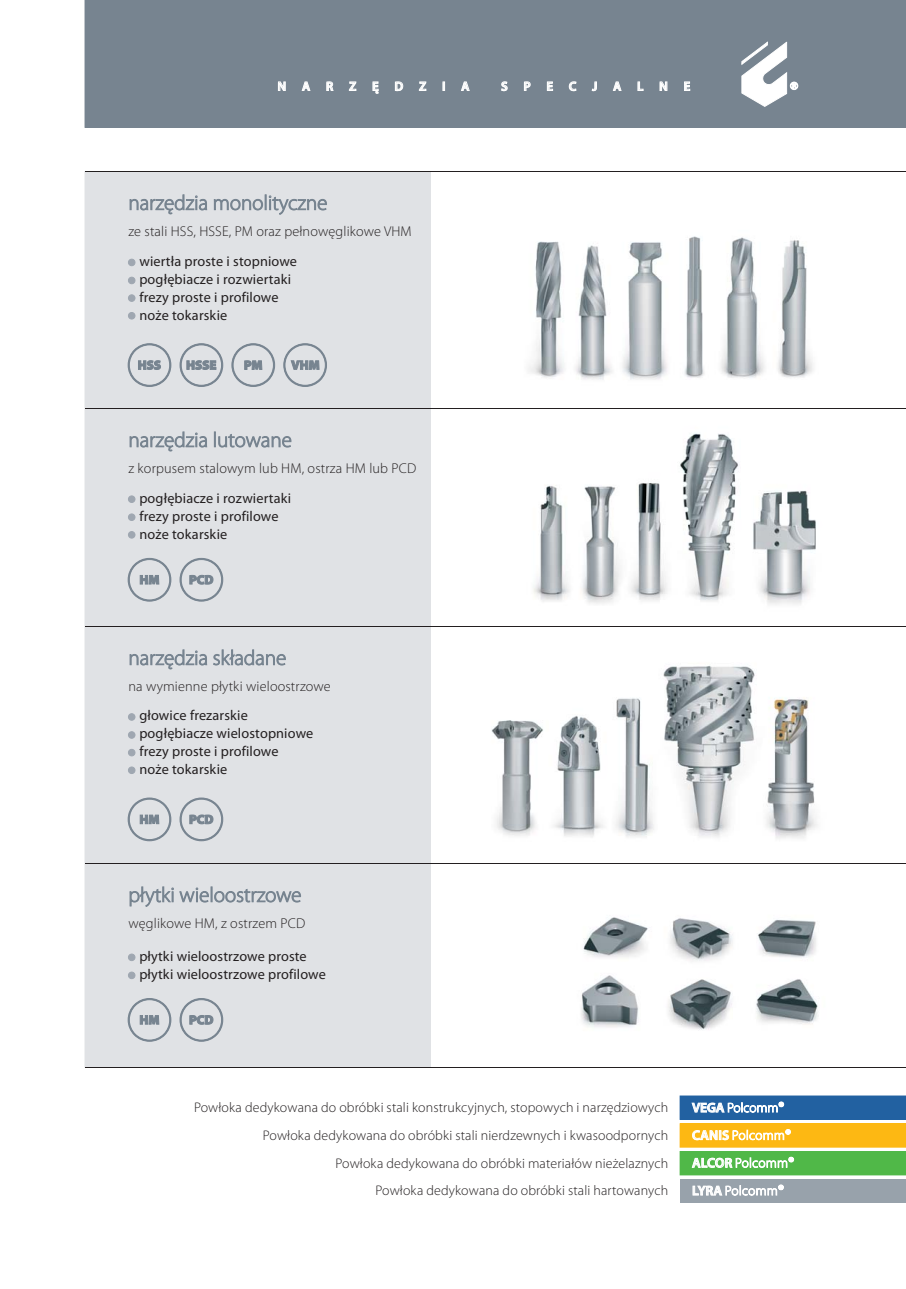
<style>
.page{position:relative;width:906px;height:1289px;background:#fff}
.page>*{position:absolute;margin:0;border:0;box-sizing:border-box;transform-origin:0 0}
.t1{font:300 21px "Myriad Pro";color:#778490}
.t2{font:300 14.25px/18px "Myriad Pro";letter-spacing:.01em;color:#231f20}
.t3{font:300 14.25px/29.7px "Myriad Pro";letter-spacing:.01em;color:#231f20}
.t4{font:300 13.95px "Myriad Pro";letter-spacing:.01em;color:#231f20}
.t5{font:300 13.35px "Myriad Pro";letter-spacing:.02em;color:#fff}
.t6{font:300 13.35px "Myriad Pro";color:#fff}
.t7{font:600 12.75px "Myriad Pro";color:#fff}
.s1{font-style:inherit}
.s2{font-weight:600}
.s3{font-size:14.85px}
</style>
<div class="page">
<img style="left:581px;top:917px;width:237px;height:113px">
<img style="left:533px;top:433px;width:283px;height:172px">
<img style="left:491px;top:665px;width:327px;height:174px">
<img style="left:528px;top:236px;width:285px;height:144px">
<div style="left:85px;top:0;width:821px;height:127px;background:#778490"></div>
<svg style="left:741px;top:42px;width:58px;height:65px"></svg>
<div style="left:85px;top:171px;width:345px;height:896px;background:#e0e2e5"></div>
<hr style="left:85px;top:1067px;width:821px;height:1px;background:#231f20">
<hr style="left:85px;top:626px;width:821px;height:1px;background:#231f20">
<div style="left:128px;top:713px;width:7px;height:7px;background:#9fa7b1;border-radius:50%"></div>
<div style="left:128px;top:713px;width:7px;height:7px;border:1px solid #9fa7b1;border-radius:50%"></div>
<div style="left:128px;top:731px;width:7px;height:7px;background:#9fa7b1;border-radius:50%"></div>
<div style="left:128px;top:731px;width:7px;height:7px;border:1px solid #9fa7b1;border-radius:50%"></div>
<div style="left:128px;top:749px;width:7px;height:7px;background:#9fa7b1;border-radius:50%"></div>
<div style="left:128px;top:749px;width:7px;height:7px;border:1px solid #9fa7b1;border-radius:50%"></div>
<div style="left:128px;top:767px;width:7px;height:6px;background:#9fa7b1;border-radius:50%"></div>
<div style="left:128px;top:767px;width:7px;height:6px;border:1px solid #9fa7b1;border-radius:50%"></div>
<hr style="left:85px;top:863px;width:821px;height:1px;background:#231f20">
<div style="left:128px;top:954px;width:7px;height:6px;background:#9fa7b1;border-radius:50%"></div>
<div style="left:128px;top:954px;width:7px;height:6px;border:1px solid #9fa7b1;border-radius:50%"></div>
<div style="left:128px;top:972px;width:7px;height:6px;background:#9fa7b1;border-radius:50%"></div>
<div style="left:128px;top:972px;width:7px;height:6px;border:1px solid #9fa7b1;border-radius:50%"></div>
<hr style="left:85px;top:408px;width:821px;height:1px;background:#231f20">
<div style="left:128px;top:496px;width:7px;height:6px;background:#9fa7b1;border-radius:50%"></div>
<div style="left:128px;top:496px;width:7px;height:6px;border:1px solid #9fa7b1;border-radius:50%"></div>
<div style="left:128px;top:514px;width:7px;height:6px;background:#9fa7b1;border-radius:50%"></div>
<div style="left:128px;top:514px;width:7px;height:6px;border:1px solid #9fa7b1;border-radius:50%"></div>
<div style="left:128px;top:531px;width:7px;height:7px;background:#9fa7b1;border-radius:50%"></div>
<div style="left:128px;top:531px;width:7px;height:7px;border:1px solid #9fa7b1;border-radius:50%"></div>
<hr style="left:85px;top:171px;width:821px;height:1px;background:#231f20">
<div style="left:128px;top:259px;width:7px;height:7px;background:#9fa7b1;border-radius:50%"></div>
<div style="left:128px;top:259px;width:7px;height:7px;border:1px solid #9fa7b1;border-radius:50%"></div>
<div style="left:128px;top:277px;width:7px;height:7px;background:#9fa7b1;border-radius:50%"></div>
<div style="left:128px;top:277px;width:7px;height:7px;border:1px solid #9fa7b1;border-radius:50%"></div>
<div style="left:128px;top:295px;width:7px;height:6px;background:#9fa7b1;border-radius:50%"></div>
<div style="left:128px;top:295px;width:7px;height:6px;border:1px solid #9fa7b1;border-radius:50%"></div>
<div style="left:128px;top:312px;width:7px;height:7px;background:#9fa7b1;border-radius:50%"></div>
<div style="left:128px;top:312px;width:7px;height:7px;border:1px solid #9fa7b1;border-radius:50%"></div>
<div style="left:680px;top:1179px;width:226px;height:23px;background:#98a2ab"></div>
<div style="left:680px;top:1096px;width:226px;height:23px;background:#2261a1"></div>
<div style="left:680px;top:1123px;width:226px;height:24px;background:#fdb813"></div>
<div style="left:680px;top:1151px;width:226px;height:23px;background:#50b848"></div>
<svg style="left:128px;top:343px;width:43px;height:44px"></svg>
<svg style="left:180px;top:343px;width:43px;height:44px"></svg>
<svg style="left:231px;top:343px;width:44px;height:44px"></svg>
<svg style="left:283px;top:343px;width:44px;height:44px"></svg>
<svg style="left:128px;top:797px;width:43px;height:44px"></svg>
<svg style="left:180px;top:797px;width:43px;height:44px"></svg>
<svg style="left:128px;top:558px;width:43px;height:43px"></svg>
<svg style="left:180px;top:558px;width:43px;height:43px"></svg>
<svg style="left:128px;top:998px;width:43px;height:43px"></svg>
<svg style="left:180px;top:998px;width:43px;height:43px"></svg>
<p class="t7" style="left:278px;top:82px;width:193px">N A R ZĘD Z I A</p>
<p class="t7" style="left:501px;top:82px;width:191px">S P E C J A L N E</p>
<p class="t1" style="left:128px;top:195px;width:200px">narzędzia monolityczne</p>
<p class="t3" style="left:139px;top:217px;width:274px;line-height:30.2px;text-indent:-11px">ze stali HSS, HSSE, PM oraz pełnowęglikowe VHM <span class="s1">wiertła proste i stopniowe</span></p>
<p class="t2" style="left:139px;top:271px;width:153px">pogłębiacze i rozwiertaki frezy proste i profilowe noże tokarskie</p>
<p class="t1" style="left:128px;top:432px;width:165px">narzędzia lutowane</p>
<p class="t3" style="left:139px;top:454px;width:278px;text-indent:-11px">z korpusem stalowym lub HM, ostrza HM lub PCD <span class="s1">pogłębiacze i rozwiertaki</span></p>
<p class="t2" style="left:139px;top:508px;width:141px">frezy proste i profilowe noże tokarskie</p>
<p class="t1" style="left:128px;top:650px;width:159px">narzędzia składane</p>
<p class="t3" style="left:139px;top:672px;width:193px;text-indent:-11px">na wymienne płytki wieloostrzowe <span class="s1">głowice frezarskie</span></p>
<p class="t2" style="left:139px;top:725px;width:175px">pogłębiacze wielostopniowe frezy proste i profilowe<br>noże tokarskie</p>
<p class="t1" style="left:128px;top:887px;width:175px">płytki wieloostrzowe</p>
<p class="t3" style="left:128px;top:909px;width:178px">węglikowe HM, z ostrzem PCD</p>
<p class="t2" style="left:139px;top:948px;width:188px">płytki wieloostrzowe proste płytki wieloostrzowe profilowe</p>
<p class="t4" style="left:194px;top:1102px;width:476px">Powłoka dedykowana do obróbki stali konstrukcyjnych, stopowych i narzędziowych</p>
<p class="t6" style="left:692px;top:1102px;width:94px"><span class="s2">VEGA</span> Polcomm<span class="s3">®</span></p>
<p class="t4" style="left:263px;top:1130px;width:407px">Powłoka dedykowana do obróbki stali nierdzewnych i kwasoodpornych</p>
<p class="t5" style="left:692px;top:1130px;width:100px"><span class="s2">CANIS</span> Polcomm<span class="s3">®</span></p>
<p class="t4" style="left:335px;top:1158px;width:334px">Powłoka dedykowana do obróbki materiałów nieżelaznych</p>
<p class="t5" style="left:692px;top:1157px;width:104px"><span class="s2">ALCOR</span> Polcomm<span class="s3">®</span></p>
<p class="t4" style="left:375px;top:1185px;width:294px">Powłoka dedykowana do obróbki stali hartowanych</p>
<p class="t5" style="left:692px;top:1185px;width:93px"><span class="s2">LYRA</span> Polcomm<span class="s3">®</span></p>
</div>
